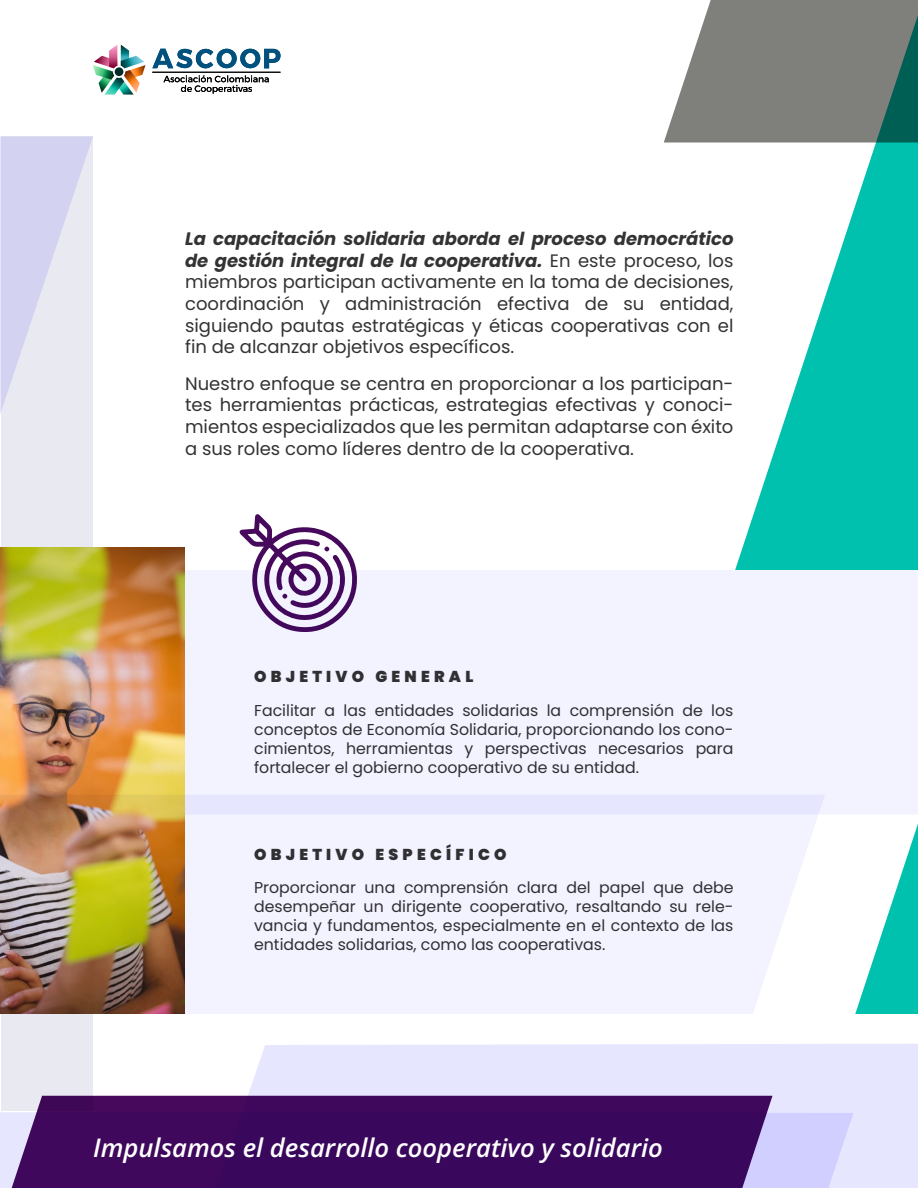
<style>
.page{position:relative;width:918px;height:1188px;background:#fff}
.page>*{position:absolute;margin:0;border:0;box-sizing:border-box;transform-origin:0 0}
.t1{font:italic 600 25.65px "Open Sans";color:#fff}
.t2{font:18px/21.6px "Poppins";color:#333;text-align:justify}
.t3{font:15.75px/18.9px "Poppins";color:#333;text-align:justify}
.t4{font:900 15.75px "Poppins";letter-spacing:.27em;color:#333}
.s1{font-weight:700;font-style:italic}
</style>
<div class="page">
<div style="left:2px;top:136px;width:91px;height:976px;background:#e9eaf1"></div>
<div style="left:184px;top:570px;width:671px;height:244px;background:#f3f2ff"></div>
<img style="left:0;top:548px;width:184px;height:247px">
<svg style="left:0;top:795px;width:825px;height:219px;fill:#f3f2ff"></svg>
<svg style="left:664px;top:0;width:254px;height:142px"></svg>
<svg style="left:0;top:136px;width:93px;height:550px"></svg>
<svg style="left:183px;top:1044px;width:735px;height:144px;background:#e6e5fe"></svg>
<svg style="left:855px;top:570px;width:63px;height:444px"></svg>
<svg style="left:0;top:1096px;width:772px;height:92px;background:#441364"></svg>
<svg style="left:735px;top:8px;width:183px;height:562px"></svg>
<hr style="left:152px;top:72px;width:129px;height:1px;background:#000">
<svg style="left:152px;top:49px;width:128px;height:19px"></svg>
<svg style="left:163px;top:75px;width:106px;height:19px"></svg>
<img style="left:93px;top:45px;width:52px;height:50px">
<svg style="left:240px;top:514px;width:117px;height:118px"></svg>
<p class="t2" style="left:185px;top:228px;width:550px"><span class="s1">La capacitación solidaria aborda el proceso democrático de gestión integral de la cooperativa.</span> En este proceso, los miembros participan activamente en la toma de decisiones, coordinación y administración efectiva de su entidad, siguiendo pautas estratégicas y éticas cooperativas con el fin de alcanzar objetivos específicos.</p>
<p class="t2" style="left:185px;top:373px;width:550px">Nuestro enfoque se centra en proporcionar a los participan&shy;tes herramientas prácticas, estrategias efectivas y conoci&shy;mientos especializados que les permitan adaptarse con éxito a sus roles como líderes dentro de la cooperativa.</p>
<p class="t4" style="left:254px;top:668px;width:221px">OBJETIVO GENERAL</p>
<p class="t3" style="left:254px;top:701px;width:481px">Facilitar a las entidades solidarias la comprensión de los conceptos de Economía Solidaria, proporcionando los cono&shy;cimientos, herramientas y perspectivas necesarios para fortalecer el gobierno cooperativo de su entidad.</p>
<p class="t4" style="left:254px;top:845px;width:254px">OBJETIVO ESPECÍFICO</p>
<p class="t3" style="left:254px;top:879px;width:481px">Proporcionar una comprensión clara del papel que debe desempeñar un dirigente cooperativo, resaltando su rele&shy;vancia y fundamentos, especialmente en el contexto de las entidades solidarias, como las cooperativas.</p>
<h1 class="t1" style="left:93px;top:1130px;width:571px">Impulsamos el desarrollo cooperativo y solidario</h1>
</div>
